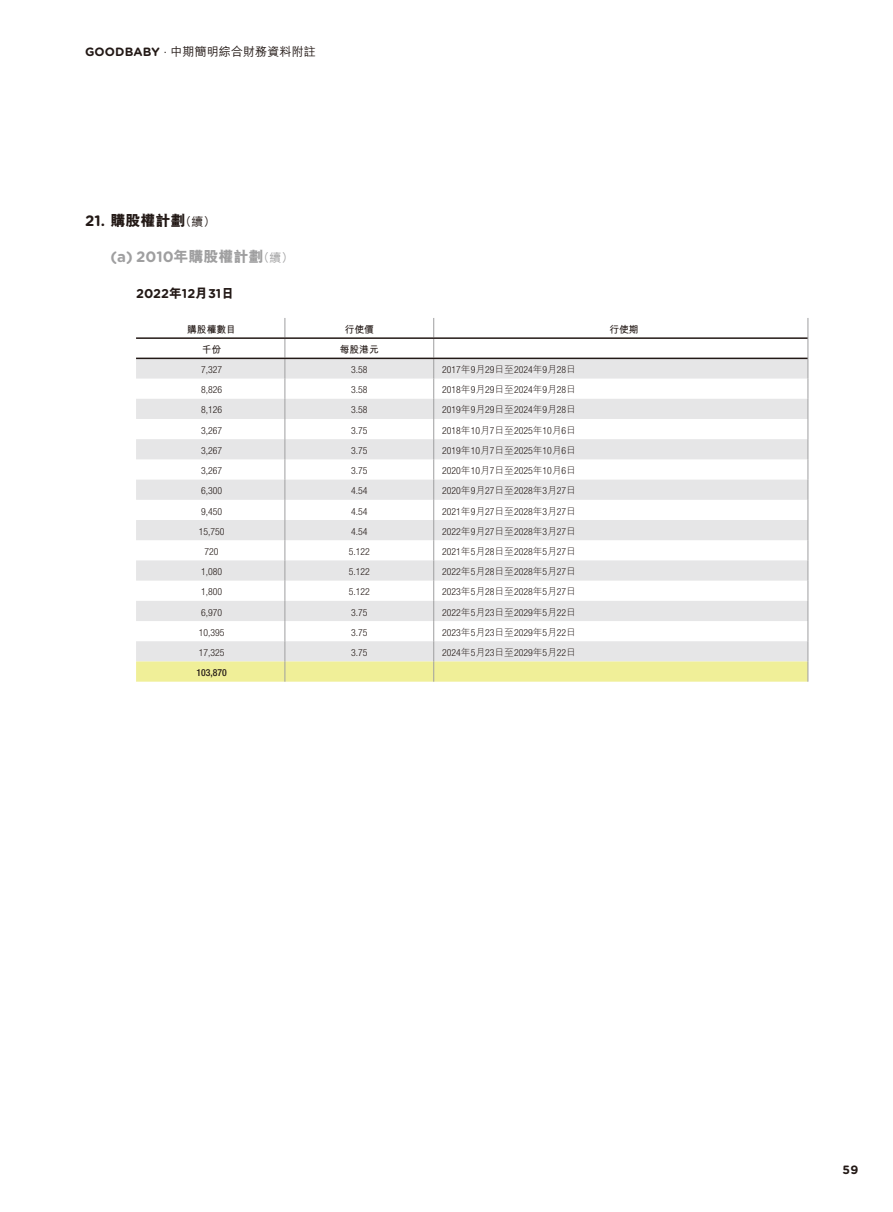
<style>
.page{position:relative;width:893px;height:1212px;background:#fff}
.page>*{position:absolute;margin:0;border:0;box-sizing:border-box;transform-origin:0 0}
.t1{font:700 15px "Gotham Rounded";color:#9f9fa0}
.t2{font:15px "M Hei HK Xbold E Ten B5 H";color:#231916}
.t3{font:700 12.75px "Gotham Rounded";color:#231916}
.t4{font:12px "M Hei HK Medium E Ten B5 H";letter-spacing:.01em;color:#231916}
.t5{font:700 12px "Gotham Rounded";color:#231916}
.t6{font:300 condensed 9.75px "Helvetica Neue LT Std";color:#231916}
.t7{font:9.75px "M Hei HK Bold E Ten B5 H";color:#231916}
.t8{font:500 condensed 9.75px "Helvetica Neue LT Std";color:#231916}
.s1{font-family:"Gotham Rounded";font-weight:700}
.s2{font-family:"Gotham Rounded"}
.s3{font-family:"M Hei HK Medium E Ten B5 H";font-size:12px}
.s4{font-family:"M Hei HK Xbold E Ten B5 H";font-weight:400}
.s5{font-family:"M Hei HK Medium E Ten B5 H";font-weight:400;font-size:12px}
.s6{font-family:"M Hei HK Light E Ten B5 H";font-weight:400;font-stretch:normal}
</style>
<div class="page">
<svg style="left:136px;top:318px;width:672px;height:364px"></svg>
<hr style="left:136px;top:337px;width:671px;height:2px;background:#231916">
<hr style="left:136px;top:358px;width:671px;height:1px;background:#231916">
<p class="t4" style="left:85px;top:47px;width:232px"><span class="s1">GOODBABY</span> <span class="s2">·</span> 中期簡明綜合財務資料附註</p>
<h1 class="t2" style="left:85px;top:215px;width:132px"><span class="s1">21.</span> 購股權計劃<span class="s3">（續）</span></h1>
<h1 class="t1" style="left:111px;top:250px;width:185px">(a) 2010<span class="s4">年購股權計劃</span><span class="s5">（續）</span></h1>
<h2 class="t3" style="left:136px;top:288px;width:100px">2022<span class="s4">年</span>12<span class="s4">月</span>31<span class="s4">日</span></h2>
<p class="t7" style="left:187px;top:325px;width:50px">購股權數目</p>
<p class="t7" style="left:345px;top:325px;width:31px">行使價</p>
<p class="t7" style="left:609px;top:325px;width:31px">行使期</p>
<p class="t7" style="left:202px;top:345px;width:21px">千份</p>
<p class="t7" style="left:340px;top:345px;width:40px">每股港元</p>
<p class="t6" style="left:201px;top:366px;width:23px">7,327</p>
<p class="t6" style="left:351px;top:366px;width:18px">3.58</p>
<p class="t6" style="left:442px;top:366px;width:135px">2017<span class="s6">年</span>9<span class="s6">月</span>29<span class="s6">日至</span>2024<span class="s6">年</span>9<span class="s6">月</span>28<span class="s6">日</span></p>
<p class="t6" style="left:201px;top:386px;width:23px">8,826</p>
<p class="t6" style="left:351px;top:386px;width:18px">3.58</p>
<p class="t6" style="left:442px;top:386px;width:135px">2018<span class="s6">年</span>9<span class="s6">月</span>29<span class="s6">日至</span>2024<span class="s6">年</span>9<span class="s6">月</span>28<span class="s6">日</span></p>
<p class="t6" style="left:201px;top:406px;width:23px">8,126</p>
<p class="t6" style="left:351px;top:406px;width:18px">3.58</p>
<p class="t6" style="left:442px;top:406px;width:135px">2019<span class="s6">年</span>9<span class="s6">月</span>29<span class="s6">日至</span>2024<span class="s6">年</span>9<span class="s6">月</span>28<span class="s6">日</span></p>
<p class="t6" style="left:201px;top:427px;width:23px">3,267</p>
<p class="t6" style="left:351px;top:427px;width:18px">3.75</p>
<p class="t6" style="left:442px;top:427px;width:135px">2018<span class="s6">年</span>10<span class="s6">月</span>7<span class="s6">日至</span>2025<span class="s6">年</span>10<span class="s6">月</span>6<span class="s6">日</span></p>
<p class="t6" style="left:201px;top:447px;width:23px">3,267</p>
<p class="t6" style="left:351px;top:447px;width:18px">3.75</p>
<p class="t6" style="left:442px;top:447px;width:135px">2019<span class="s6">年</span>10<span class="s6">月</span>7<span class="s6">日至</span>2025<span class="s6">年</span>10<span class="s6">月</span>6<span class="s6">日</span></p>
<p class="t6" style="left:201px;top:467px;width:23px">3,267</p>
<p class="t6" style="left:351px;top:467px;width:18px">3.75</p>
<p class="t6" style="left:442px;top:467px;width:135px">2020<span class="s6">年</span>10<span class="s6">月</span>7<span class="s6">日至</span>2025<span class="s6">年</span>10<span class="s6">月</span>6<span class="s6">日</span></p>
<p class="t6" style="left:201px;top:487px;width:23px">6,300</p>
<p class="t6" style="left:351px;top:487px;width:18px">4.54</p>
<p class="t6" style="left:442px;top:487px;width:135px">2020<span class="s6">年</span>9<span class="s6">月</span>27<span class="s6">日至</span>2028<span class="s6">年</span>3<span class="s6">月</span>27<span class="s6">日</span></p>
<p class="t6" style="left:201px;top:508px;width:23px">9,450</p>
<p class="t6" style="left:351px;top:508px;width:18px">4.54</p>
<p class="t6" style="left:442px;top:508px;width:135px">2021<span class="s6">年</span>9<span class="s6">月</span>27<span class="s6">日至</span>2028<span class="s6">年</span>3<span class="s6">月</span>27<span class="s6">日</span></p>
<p class="t6" style="left:199px;top:528px;width:27px">15,750</p>
<p class="t6" style="left:351px;top:528px;width:18px">4.54</p>
<p class="t6" style="left:442px;top:528px;width:135px">2022<span class="s6">年</span>9<span class="s6">月</span>27<span class="s6">日至</span>2028<span class="s6">年</span>3<span class="s6">月</span>27<span class="s6">日</span></p>
<p class="t6" style="left:205px;top:548px;width:16px">720</p>
<p class="t6" style="left:349px;top:548px;width:23px">5.122</p>
<p class="t6" style="left:442px;top:548px;width:135px">2021<span class="s6">年</span>5<span class="s6">月</span>28<span class="s6">日至</span>2028<span class="s6">年</span>5<span class="s6">月</span>27<span class="s6">日</span></p>
<p class="t6" style="left:201px;top:568px;width:23px">1,080</p>
<p class="t6" style="left:349px;top:568px;width:23px">5.122</p>
<p class="t6" style="left:442px;top:568px;width:135px">2022<span class="s6">年</span>5<span class="s6">月</span>28<span class="s6">日至</span>2028<span class="s6">年</span>5<span class="s6">月</span>27<span class="s6">日</span></p>
<p class="t6" style="left:201px;top:588px;width:23px">1,800</p>
<p class="t6" style="left:349px;top:588px;width:23px">5.122</p>
<p class="t6" style="left:442px;top:588px;width:135px">2023<span class="s6">年</span>5<span class="s6">月</span>28<span class="s6">日至</span>2028<span class="s6">年</span>5<span class="s6">月</span>27<span class="s6">日</span></p>
<p class="t6" style="left:201px;top:609px;width:23px">6,970</p>
<p class="t6" style="left:351px;top:609px;width:18px">3.75</p>
<p class="t6" style="left:442px;top:609px;width:135px">2022<span class="s6">年</span>5<span class="s6">月</span>23<span class="s6">日至</span>2029<span class="s6">年</span>5<span class="s6">月</span>22<span class="s6">日</span></p>
<p class="t6" style="left:199px;top:629px;width:27px">10,395</p>
<p class="t6" style="left:351px;top:629px;width:18px">3.75</p>
<p class="t6" style="left:442px;top:629px;width:135px">2023<span class="s6">年</span>5<span class="s6">月</span>23<span class="s6">日至</span>2029<span class="s6">年</span>5<span class="s6">月</span>22<span class="s6">日</span></p>
<p class="t6" style="left:199px;top:649px;width:27px">17,325</p>
<p class="t6" style="left:351px;top:649px;width:18px">3.75</p>
<p class="t6" style="left:442px;top:649px;width:135px">2024<span class="s6">年</span>5<span class="s6">月</span>23<span class="s6">日至</span>2029<span class="s6">年</span>5<span class="s6">月</span>22<span class="s6">日</span></p>
<p class="t8" style="left:196px;top:667px;width:32px">103,870</p>
<p class="t5" style="left:843px;top:1164px;width:17px">59</p>
</div>
